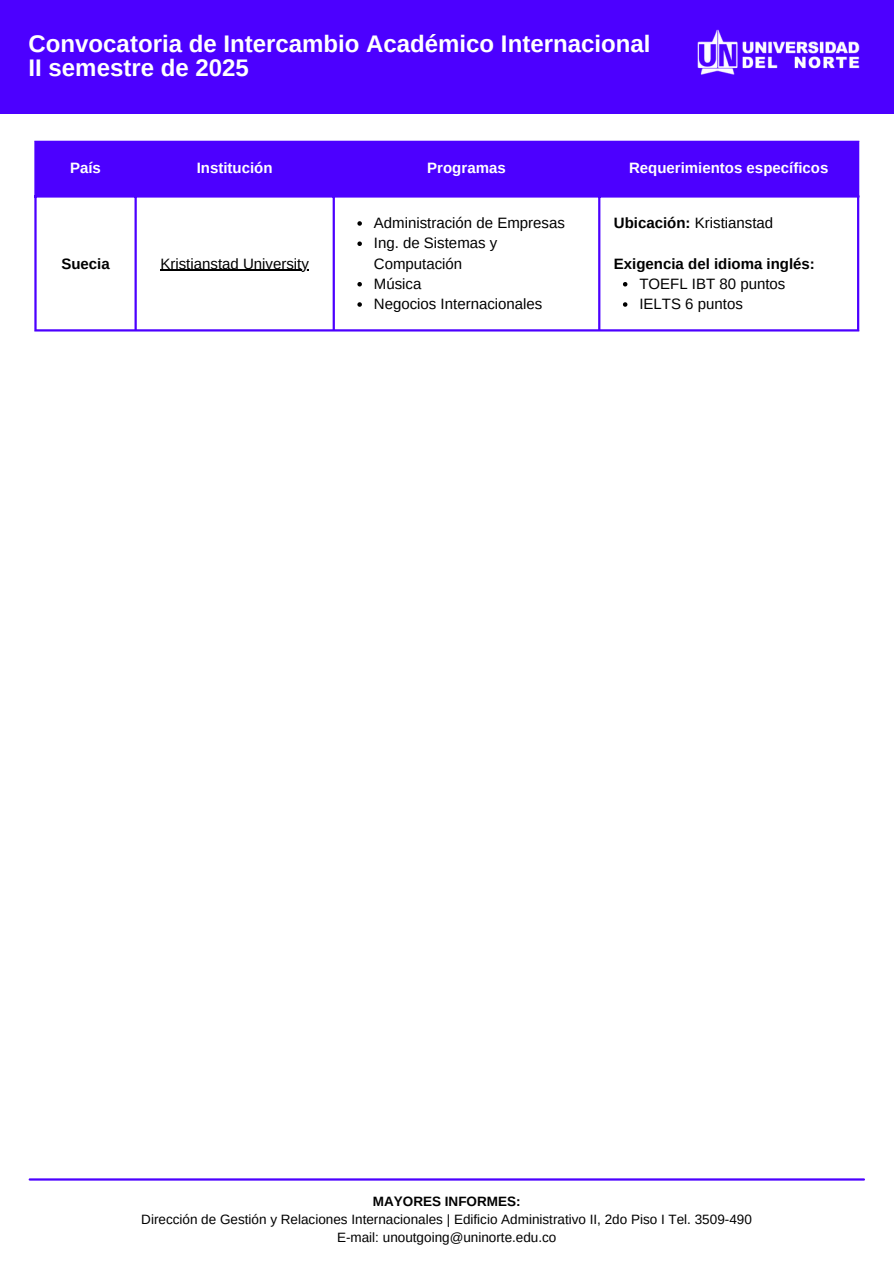
<style>
.page{position:relative;width:894px;height:1264px;background:#fff}
.page>*{position:absolute;margin:0;border:0;box-sizing:border-box;transform-origin:0 0}
.t1{font:700 24px/23.7px "Arimo";color:#fff}
.t2{font:15px/20.2px "Arimo";color:#000}
.t3{font:700 15px "Arimo";color:#fff}
.t4{font:700 15px "Arimo";color:#000}
.t5{font:13.5px "Arimo";color:#000}
.t6{font:700 13.5px "Arimo";color:#000}
.s1{font-weight:700}
</style>
<div class="page">
<div style="left:0;top:0;width:893px;height:114px;background:#4c00ff"></div>
<hr style="left:30px;top:1178px;width:833px;height:2px;background:#4c00ff">
<div style="left:37px;top:143px;width:819px;height:52px;background:#4c00ff"></div>
<hr style="left:160px;top:269px;width:149px;height:2px;background:#000">
<svg style="left:357px;top:221px;width:5px;height:5px"></svg>
<svg style="left:357px;top:241px;width:5px;height:5px"></svg>
<svg style="left:357px;top:282px;width:5px;height:4px"></svg>
<svg style="left:357px;top:302px;width:5px;height:5px"></svg>
<svg style="left:623px;top:282px;width:4px;height:4px"></svg>
<svg style="left:622px;top:302px;width:5px;height:5px"></svg>
<hr style="left:34px;top:143px;width:3px;height:186px;background:#4c00ff">
<hr style="left:134px;top:143px;width:3px;height:186px;background:#4c00ff">
<hr style="left:332px;top:143px;width:3px;height:186px;background:#4c00ff">
<hr style="left:598px;top:143px;width:2px;height:186px;background:#4c00ff">
<hr style="left:856px;top:143px;width:3px;height:186px;background:#4c00ff">
<hr style="left:34px;top:141px;width:825px;height:2px;background:#4c00ff">
<hr style="left:34px;top:195px;width:825px;height:2px;background:#4c00ff">
<hr style="left:34px;top:329px;width:825px;height:2px;background:#4c00ff">
<img style="left:697px;top:29px;width:163px;height:46px">
<p class="t1" style="left:29px;top:32px;width:623px">Convocatoria de Intercambio Académico Internacional<br>II semestre de 2025</p>
<p class="t3" style="left:70px;top:160px;width:32px">País</p>
<p class="t3" style="left:197px;top:160px;width:77px">Institución</p>
<p class="t3" style="left:427px;top:160px;width:80px">Programas</p>
<p class="t3" style="left:629px;top:160px;width:201px">Requerimientos específicos</p>
<p class="t4" style="left:61px;top:255px;width:50px">Suecia</p>
<p class="t2" style="left:160px;top:253px;width:150px">Kristianstad University</p>
<p class="t2" style="left:374px;top:213px;width:192px">Administración de Empresas</p>
<p class="t2" style="left:374px;top:233px;width:125px">Ing. de Sistemas y<br>Computación</p>
<p class="t2" style="left:374px;top:273px;width:49px">Música</p>
<p class="t2" style="left:374px;top:294px;width:170px">Negocios Internacionales</p>
<p class="t2" style="left:613px;top:213px;width:161px"><span class="s1">Ubicación:</span> Kristianstad</p>
<p class="t4" style="left:613px;top:255px;width:202px">Exigencia del idioma inglés:</p>
<p class="t2" style="left:639px;top:273px;width:147px">TOEFL IBT 80 puntos</p>
<p class="t2" style="left:639px;top:294px;width:105px">IELTS 6 puntos</p>
<p class="t6" style="left:373px;top:1193px;width:149px">MAYORES INFORMES:</p>
<h1 class="t5" style="left:141px;top:1211px;width:612px">Dirección de Gestión y Relaciones Internacionales | Edificio Administrativo II, 2do Piso I Tel. 3509-490</h1>
<p class="t5" style="left:337px;top:1229px;width:221px">E-mail: unoutgoing@uninorte.edu.co</p>
</div>
